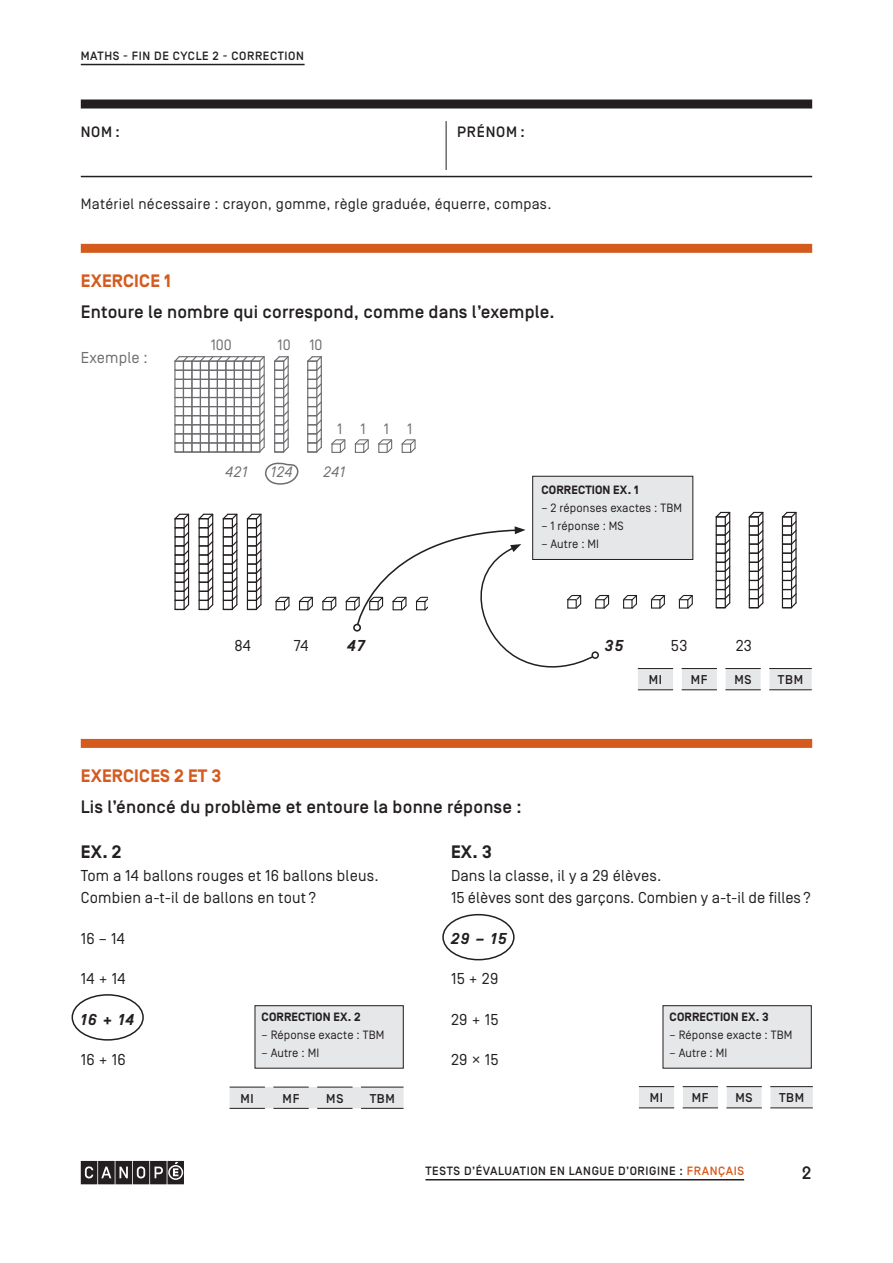
<style>
.page{position:relative;width:893px;height:1263px;background:#fff}
.page>*{position:absolute;margin:0;border:0;box-sizing:border-box;transform-origin:0 0}
.EXERCICE_Consigne_FA{font:500 18px "Simplon BP";letter-spacing:.01em;color:#231f20}
.Exercice_Numéro{font:700 18px "Simplon BP";letter-spacing:.01em;color:#d55a1e}
.EXERCICE_Consigne_FA-2{font:700 18px "Simplon BP";color:#231f20}
.t1{font:500 18px "Simplon BP Mono";color:#231f20}
.Exercice_Maths_Texte{font:15.75px/22.5px "Simplon BP Regular";letter-spacing:.01em;color:#231f20}
.Exercice_Maths_Cycle{font:15.75px "Simplon BP Regular";letter-spacing:.02em;color:#231f20}
.Exercice_Maths_Cycle-2{font:italic 700 15.75px "Simplon BP";letter-spacing:.1em;color:#231f20}
.Exercice_Maths_Exemp{font:15.75px "Simplon BP Regular";letter-spacing:.01em;color:#6c6d70}
.EXERCICE_Maths_Cycle{font:15.75px "Simplon BP Regular";letter-spacing:.02em;color:#231f20}
.EXERCICE_Maths_Cycle-2{font:italic 700 15.75px "Simplon BP";color:#231f20}
.Consigne{font:15px "Simplon BP Regular";letter-spacing:.02em;color:#231f20}
.t2{font:500 15px "Simplon BP";letter-spacing:.05em;color:#231f20}
.t3{font:15px "Simplon BP Regular";color:#6c6d70}
.t4{font:italic 15px "Simplon BP Regular";letter-spacing:.05em;color:#6c6d70}
.t5{font:500 12.75px "Simplon BP";letter-spacing:.05em;color:#231f20}
.Exercice_Encadré_Cor{font:12px "Simplon BP Regular";letter-spacing:.01em;color:#231f20}
.Titre_courant_FAD{font:500 12px "Simplon BP";letter-spacing:.05em;color:#231f20}
.Exercice_Encadré_Cor-2{font:700 12px "Simplon BP";letter-spacing:.01em;color:#231f20}
.Titre_courant_FAG{font:500 12px "Simplon BP";letter-spacing:.05em;color:#231f20}
.s1{color:#d55a1e}
</style>
<div class="page">
<svg style="left:81px;top:1161px;width:103px;height:23px;background:#4b4849"></svg>
<hr style="left:446px;top:121px;width:1px;height:49px;background:#231f20">
<hr style="left:81px;top:176px;width:731px;height:1px;background:#231f20">
<div style="left:81px;top:99px;width:731px;height:9px;background:#231f20"></div>
<hr style="left:81px;top:64px;width:224px;height:1px;background:#231f20">
<hr style="left:425px;top:1179px;width:319px;height:1px;background:#231f20">
<div style="left:81px;top:244px;width:731px;height:9px;background:#d55a1e"></div>
<div style="left:81px;top:739px;width:731px;height:9px;background:#d55a1e"></div>
<svg style="left:174px;top:356px;width:91px;height:97px"></svg>
<svg style="left:274px;top:356px;width:15px;height:97px"></svg>
<svg style="left:307px;top:356px;width:15px;height:97px"></svg>
<svg style="left:331px;top:439px;width:15px;height:14px"></svg>
<svg style="left:355px;top:439px;width:14px;height:14px"></svg>
<svg style="left:378px;top:439px;width:14px;height:14px"></svg>
<svg style="left:401px;top:439px;width:15px;height:14px"></svg>
<svg style="left:265px;top:462px;width:34px;height:23px"></svg>
<svg style="left:174px;top:513px;width:15px;height:97px"></svg>
<svg style="left:198px;top:513px;width:16px;height:97px"></svg>
<svg style="left:223px;top:513px;width:15px;height:97px"></svg>
<svg style="left:247px;top:513px;width:15px;height:97px"></svg>
<svg style="left:275px;top:596px;width:15px;height:14px"></svg>
<svg style="left:299px;top:597px;width:14px;height:13px"></svg>
<svg style="left:322px;top:597px;width:14px;height:13px"></svg>
<svg style="left:623px;top:595px;width:14px;height:14px"></svg>
<svg style="left:651px;top:595px;width:14px;height:14px"></svg>
<svg style="left:679px;top:595px;width:14px;height:14px"></svg>
<svg style="left:715px;top:512px;width:16px;height:97px"></svg>
<svg style="left:749px;top:512px;width:15px;height:97px"></svg>
<svg style="left:782px;top:512px;width:15px;height:97px"></svg>
<svg style="left:638px;top:668px;width:174px;height:22px"></svg>
<hr style="left:638px;top:668px;width:35px;height:1px;background:#231f20">
<hr style="left:682px;top:668px;width:35px;height:1px;background:#231f20">
<hr style="left:725px;top:668px;width:36px;height:1px;background:#231f20">
<hr style="left:769px;top:668px;width:43px;height:1px;background:#231f20">
<hr style="left:638px;top:689px;width:35px;height:1px;background:#231f20">
<hr style="left:682px;top:689px;width:35px;height:1px;background:#231f20">
<hr style="left:725px;top:689px;width:36px;height:1px;background:#231f20">
<hr style="left:769px;top:689px;width:43px;height:1px;background:#231f20">
<div style="left:230px;top:1087px;width:174px;height:21px;background:#e6e7e9"></div>
<hr style="left:230px;top:1087px;width:35px;height:1px;background:#231f20">
<hr style="left:273px;top:1087px;width:36px;height:1px;background:#231f20">
<hr style="left:317px;top:1087px;width:35px;height:1px;background:#231f20">
<hr style="left:361px;top:1087px;width:43px;height:1px;background:#231f20">
<hr style="left:230px;top:1108px;width:35px;height:1px;background:#231f20">
<hr style="left:273px;top:1108px;width:36px;height:1px;background:#231f20">
<hr style="left:317px;top:1108px;width:35px;height:1px;background:#231f20">
<hr style="left:361px;top:1108px;width:43px;height:1px;background:#231f20">
<div style="left:533px;top:476px;width:160px;height:83px;background:#e6e7e9"></div>
<div style="left:532px;top:476px;width:161px;height:84px;border:1px solid #231f20"></div>
<div style="left:255px;top:1006px;width:148px;height:62px;background:#e6e7e9"></div>
<div style="left:255px;top:1005px;width:149px;height:63px;border:1px solid #231f20"></div>
<div style="left:663px;top:1006px;width:148px;height:62px;background:#e6e7e9"></div>
<div style="left:663px;top:1005px;width:148px;height:63px;border:1px solid #231f20"></div>
<svg style="left:639px;top:1086px;width:174px;height:22px"></svg>
<hr style="left:639px;top:1086px;width:35px;height:1px;background:#231f20">
<hr style="left:683px;top:1086px;width:35px;height:1px;background:#231f20">
<hr style="left:726px;top:1086px;width:36px;height:1px;background:#231f20">
<hr style="left:770px;top:1086px;width:43px;height:1px;background:#231f20">
<hr style="left:639px;top:1107px;width:35px;height:1px;background:#231f20">
<hr style="left:683px;top:1107px;width:35px;height:1px;background:#231f20">
<hr style="left:726px;top:1107px;width:36px;height:1px;background:#231f20">
<hr style="left:770px;top:1107px;width:43px;height:1px;background:#231f20">
<svg style="left:345px;top:526px;width:264px;height:142px"></svg>
<div style="left:72px;top:994px;width:72px;height:46px;border:2px solid #231f20;border-radius:50%"></div>
<div style="left:442px;top:914px;width:73px;height:46px;border:2px solid #231f20;border-radius:50%"></div>
<p class="Titre_courant_FAG" style="left:81px;top:49px;width:225px">MATHS - FIN DE CYCLE 2 - CORRECTION</p>
<p class="t2" style="left:81px;top:123px;width:41px">NOM :</p>
<p class="t2" style="left:457px;top:123px;width:69px">PRÉNOM :</p>
<p class="Consigne" style="left:81px;top:195px;width:472px">Matériel nécessaire : crayon, gomme, règle graduée, équerre, compas.</p>
<p class="Exercice_Numéro" style="left:81px;top:270px;width:92px">EXERCICE 1</p>
<p class="EXERCICE_Consigne_FA" style="left:81px;top:302px;width:475px">Entoure le nombre qui correspond, comme dans l’exemple.</p>
<p class="Exercice_Maths_Exemp" style="left:81px;top:349px;width:69px">Exemple :</p>
<p class="t3" style="left:211px;top:336px;width:23px">100</p>
<p class="t3" style="left:278px;top:336px;width:15px">10</p>
<p class="t3" style="left:309px;top:336px;width:15px">10</p>
<p class="t3" style="left:337px;top:420px;width:77px">1111</p>
<p class="t4" style="left:225px;top:463px;width:23px">421</p>
<p class="t4" style="left:271px;top:463px;width:23px">124</p>
<p class="t4" style="left:323px;top:463px;width:23px">241</p>
<p class="Exercice_Encadré_Cor-2" style="left:541px;top:483px;width:99px">CORRECTION EX. 1</p>
<p class="Exercice_Encadré_Cor" style="left:541px;top:501px;width:142px">– 2 réponses exactes : TBM</p>
<p class="Exercice_Encadré_Cor" style="left:541px;top:519px;width:84px">– 1 réponse : MS</p>
<p class="Exercice_Encadré_Cor" style="left:541px;top:537px;width:59px">– Autre : MI</p>
<p class="EXERCICE_Maths_Cycle" style="left:234px;top:637px;width:18px">84</p>
<p class="EXERCICE_Maths_Cycle" style="left:294px;top:637px;width:16px">74</p>
<p class="EXERCICE_Maths_Cycle-2" style="left:347px;top:637px;width:19px">47</p>
<p class="EXERCICE_Maths_Cycle-2" style="left:605px;top:637px;width:20px">35</p>
<p class="EXERCICE_Maths_Cycle" style="left:671px;top:637px;width:18px">53</p>
<p class="EXERCICE_Maths_Cycle" style="left:736px;top:637px;width:18px">23</p>
<p class="t5" style="left:649px;top:672px;width:15px">MI</p>
<p class="t5" style="left:691px;top:672px;width:18px">MF</p>
<p class="t5" style="left:734px;top:672px;width:19px">MS</p>
<p class="t5" style="left:778px;top:672px;width:27px">TBM</p>
<p class="Exercice_Numéro" style="left:81px;top:765px;width:142px">EXERCICES 2 ET 3</p>
<p class="EXERCICE_Consigne_FA" style="left:81px;top:797px;width:442px">Lis l’énoncé du problème et entoure la bonne réponse :</p>
<p class="EXERCICE_Consigne_FA-2" style="left:81px;top:842px;width:42px">EX. 2</p>
<p class="Exercice_Maths_Texte" style="left:81px;top:864px;width:299px">Tom a 14 ballons rouges et 16 ballons bleus.<br>Combien a-t-il de ballons en tout ?</p>
<p class="Exercice_Maths_Cycle" style="left:81px;top:929px;width:46px">16 – 14</p>
<p class="Exercice_Maths_Cycle" style="left:81px;top:970px;width:46px">14 + 14</p>
<p class="Exercice_Maths_Cycle-2" style="left:81px;top:1010px;width:55px">16 + 14</p>
<p class="Exercice_Maths_Cycle" style="left:81px;top:1051px;width:47px">16 + 16</p>
<p class="EXERCICE_Consigne_FA-2" style="left:451px;top:842px;width:42px">EX. 3</p>
<p class="Exercice_Maths_Texte" style="left:451px;top:864px;width:361px">Dans la classe, il y a 29 élèves.<br>15 élèves sont des garçons. Combien y a-t-il de filles?</p>
<p class="Exercice_Maths_Cycle-2" style="left:451px;top:929px;width:57px">29 – 15</p>
<p class="Exercice_Maths_Cycle" style="left:451px;top:970px;width:49px">15 + 29</p>
<p class="Exercice_Maths_Cycle" style="left:451px;top:1010px;width:49px">29 + 15</p>
<p class="Exercice_Maths_Cycle" style="left:451px;top:1051px;width:49px">29 × 15</p>
<p class="Exercice_Encadré_Cor-2" style="left:262px;top:1010px;width:101px">CORRECTION EX. 2</p>
<p class="Exercice_Encadré_Cor" style="left:262px;top:1028px;width:124px">– Réponse exacte : TBM</p>
<p class="Exercice_Encadré_Cor" style="left:262px;top:1046px;width:59px">– Autre : MI</p>
<p class="Exercice_Encadré_Cor-2" style="left:670px;top:1010px;width:101px">CORRECTION EX. 3</p>
<p class="Exercice_Encadré_Cor" style="left:670px;top:1028px;width:124px">– Réponse exacte : TBM</p>
<p class="Exercice_Encadré_Cor" style="left:670px;top:1046px;width:59px">– Autre : MI</p>
<p class="t5" style="left:241px;top:1091px;width:15px">MI</p>
<p class="t5" style="left:283px;top:1091px;width:18px">MF</p>
<p class="t5" style="left:326px;top:1091px;width:19px">MS</p>
<p class="t5" style="left:370px;top:1091px;width:27px">TBM</p>
<p class="t5" style="left:650px;top:1090px;width:15px">MI</p>
<p class="t5" style="left:692px;top:1090px;width:18px">MF</p>
<p class="t5" style="left:736px;top:1090px;width:19px">MS</p>
<p class="t5" style="left:779px;top:1090px;width:27px">TBM</p>
<p class="Titre_courant_FAD" style="left:425px;top:1164px;width:320px">TESTS D’ÉVALUATION EN LANGUE D’ORIGINE : <span class="s1">FRANÇAIS</span></p>
<p class="t1" style="left:801px;top:1161px;width:12px">2</p>
</div>
